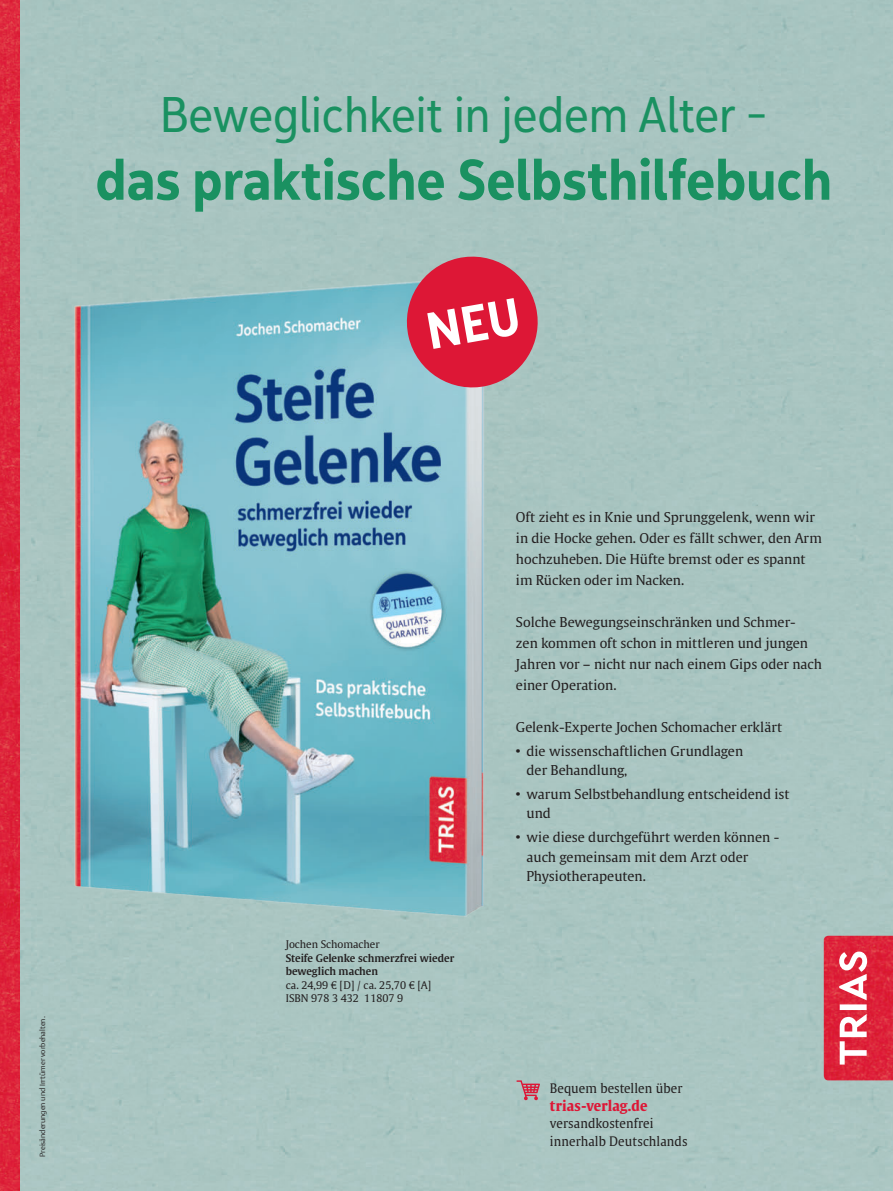
<style>
.page{position:relative;width:893px;height:1191px;background:#fff}
.page>*{position:absolute;margin:0;border:0;box-sizing:border-box;transform-origin:0 0}
.t1{font:57px "Yorkten Con Dem";color:#1a9161}
.t2{font:49.95px "Yorkten Con Reg";color:#1a9161}
.t3{font:700 14.55px "Thieme Gulliver 2011";letter-spacing:.01em;color:#dd1736;scale:.95 1}
.t4{font:13.5px/21px "Thieme Gulliver 2011";color:#231f20}
.t5{font:13.05px/17.4px "Thieme Gulliver 2011";letter-spacing:.01em;color:#231f20;scale:.95 1}
.t6{font:10.5px/13.5px "Thieme Gulliver 2011";color:#231f20}
.t7{font:600 10.5px/13.5px "Thieme Gulliver 2011";color:#231f20}
.t8{font:300 7.5px "Thieme Argo 2011";color:#231f20}
</style>
<div class="page">
<div style="left:19px;top:0;width:874px;height:1191px;background:#a9c5c1"></div>
<img style="left:19px;top:201px;width:711px;height:722px">
<svg style="left:516px;top:1080px;width:24px;height:20px"></svg>
<img style="left:0;top:0;width:19px;height:1191px">
<img style="left:824px;top:935px;width:69px;height:145px">
<svg style="left:839px;top:951px;width:28px;height:113px"></svg>
<svg style="left:400px;top:250px;width:144px;height:144px"></svg>
<h2 class="t2" style="left:160px;top:83px;width:610px">Beweglichkeit in jedem Alter -</h2>
<h1 class="t1" style="left:96px;top:141px;width:738px">das praktische Selbsthilfebuch</h1>
<p class="t8" style="left:38px;top:1157px;width:142px;rotate:-90deg">Preisänderungen und Irrtümer vorbehalten.</p>
<p class="t6" style="left:286px;top:937px;width:95px">Jochen Schomacher</p>
<p class="t7" style="left:286px;top:950px;width:170px">Steife Gelenke schmerzfrei wieder beweglich machen</p>
<p class="t6" style="left:286px;top:977px;width:147px">ca. 24,99 € [D] / ca. 25,70 € [A]<br>ISBN 978 3 432 11807 9</p>
<p class="t4" style="left:516px;top:505px;width:307px">Oft zieht es in Knie und Sprunggelenk, wenn wir in die Hocke gehen. Oder es fällt schwer, den Arm hochzuheben. Die Hüfte bremst oder es spannt im Rücken oder im Nacken.</p>
<p class="t4" style="left:516px;top:610px;width:308px">Solche Bewegungseinschränken und Schmer-<br>zen kommen oft schon in mittleren und jungen Jahren vor – nicht nur nach einem Gips oder nach einer Operation.</p>
<p class="t4" style="left:516px;top:716px;width:268px">Gelenk-Experte Jochen Schomacher erklärt</p>
<p class="t4" style="left:527px;top:740px;width:218px;line-height:19.5px;text-indent:-11px">• die wissenschaftlichen Grundlagen der Behandlung,</p>
<p class="t4" style="left:527px;top:783px;width:264px;line-height:19.5px;text-indent:-11px">• warum Selbstbehandlung entscheidend ist und</p>
<p class="t4" style="left:527px;top:826px;width:254px;line-height:19.5px;text-indent:-11px">• wie diese durchgeführt werden können - auch gemeinsam mit dem Arzt oder<br>Physiotherapeuten.</p>
<p class="t5" style="left:550px;top:1079px;width:141px">Bequem bestellen über</p>
<p class="t3" style="left:550px;top:1093px;width:104px">trias-verlag.de</p>
<p class="t5" style="left:550px;top:1114px;width:146px">versandkostenfrei innerhalb Deutschlands</p>
</div>
